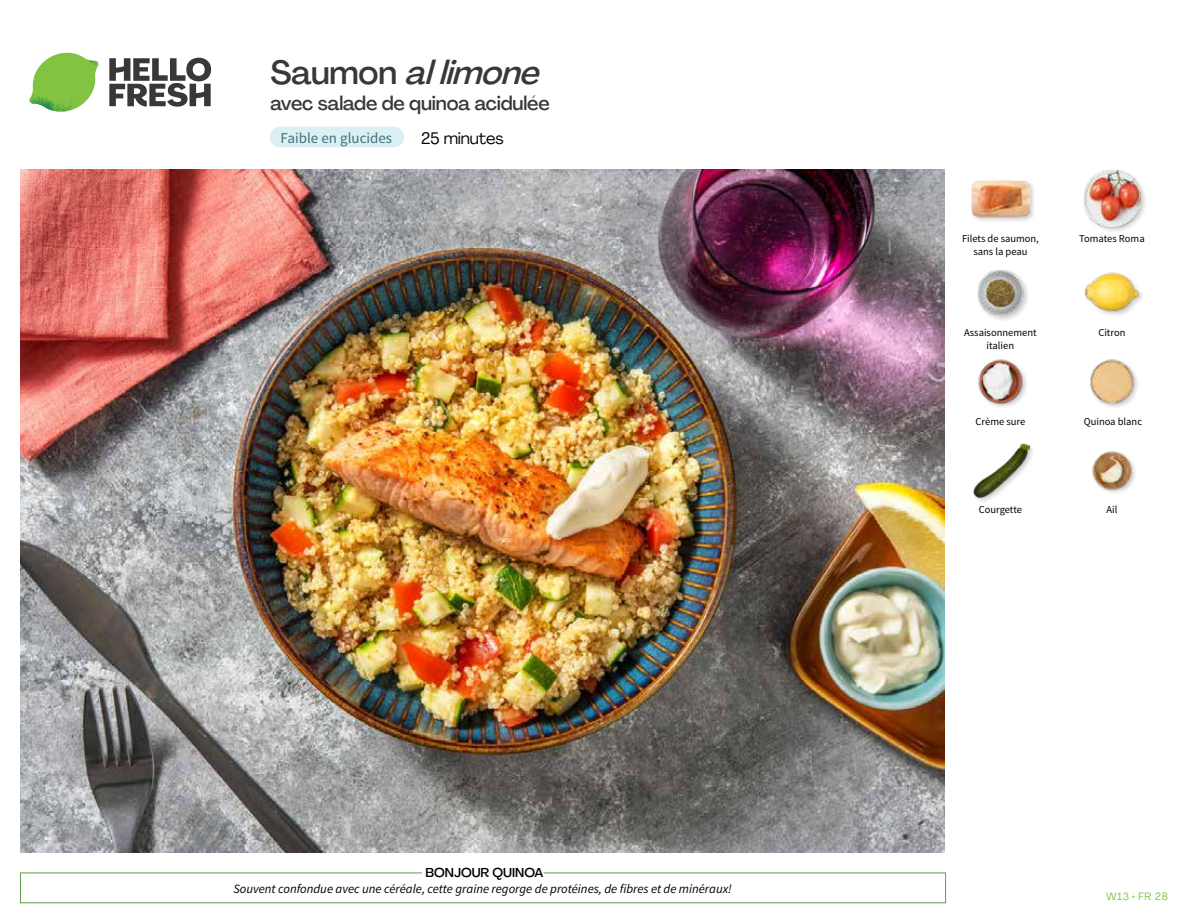
<style>
.page{position:relative;width:1188px;height:918px;background:#fff}
.page>*{position:absolute;margin:0;border:0;box-sizing:border-box;transform-origin:0 0}
.t1{font:italic 500 33px "Agrandir";color:#383839}
.t2{font:500 19.5px "Agrandir";letter-spacing:-.01em;color:#383839}
.t3{font:16.5px "Agrandir";letter-spacing:-.01em;color:#000}
.t4{font:15px "Source Sans Pro";color:#43717b}
.t5{font:italic 12.75px "Source Sans Pro";color:#000}
.t6{font:500 12.75px "Agrandir";color:#000}
.t7{font:10.5px/13.5px "Source Sans Pro";color:#000;text-align:center}
.t8{font:10.5px "Agrandir";letter-spacing:.05em;color:#82c341}
.s1{font-style:normal}
</style>
<div class="page">
<div style="left:270px;top:127px;width:134px;height:20px;background:#dbf0f2;border-radius:10px"></div>
<svg style="left:109px;top:57px;width:102px;height:50px"></svg>
<svg style="left:34px;top:53px;width:62px;height:40px"></svg>
<img style="left:67px;top:53px;width:32px;height:26px">
<img style="left:33px;top:75px;width:59px;height:11px">
<img style="left:29px;top:79px;width:61px;height:33px">
<img style="left:65px;top:86px;width:27px;height:25px">
<div style="left:20px;top:873px;width:926px;height:30px;border:1px solid #609f43"></div>
<div style="left:422px;top:865px;width:121px;height:15px;background:#fff"></div>
<img style="left:21px;top:170px;width:924px;height:682px">
<img style="left:1092px;top:451px;width:43px;height:42px">
<div style="left:973px;top:443px;width:63px;height:62px;background:#000;opacity:.2"></div>
<img style="left:973px;top:443px;width:56px;height:56px">
<img style="left:1090px;top:359px;width:48px;height:48px">
<img style="left:978px;top:359px;width:49px;height:48px">
<img style="left:1084px;top:272px;width:57px;height:43px">
<div style="left:977px;top:269px;width:53px;height:54px;background:#000;opacity:.2"></div>
<img style="left:977px;top:270px;width:46px;height:46px">
<div style="left:1082px;top:169px;width:65px;height:65px;background:#000;opacity:.2"></div>
<img style="left:1083px;top:170px;width:58px;height:57px">
<div style="left:971px;top:179px;width:65px;height:45px;background:#000;opacity:.2"></div>
<img style="left:972px;top:179px;width:57px;height:45px">
<h1 class="t1" style="left:271px;top:52px;width:280px"><span class="s1">S a u m o n</span> allimone</h1>
<h2 class="t2" style="left:271px;top:91px;width:281px">avec salade de quinoa acidulée</h2>
<h3 class="t4" style="left:281px;top:128px;width:113px">Faible en glucides</h3>
<h3 class="t3" style="left:421px;top:128px;width:84px">25 minutes</h3>
<p class="t6" style="left:426px;top:864px;width:119px">BONJOUR QUINOA</p>
<p class="t5" style="left:233px;top:881px;width:500px">Souvent confondue avec une céréale, cette graine regorge de protéines, de fibres et de minéraux!</p>
<p class="t7" style="left:962px;top:232px;width:78px">Filets de saumon, sans la peau</p>
<p class="t7" style="left:1079px;top:232px;width:67px">Tomates Roma</p>
<p class="t7" style="left:964px;top:326px;width:74px">Assaisonnement</p>
<p class="t7" style="left:1098px;top:326px;width:29px">Citron</p>
<p class="t7" style="left:987px;top:339px;width:29px">italien</p>
<p class="t7" style="left:976px;top:414px;width:51px">Crème sure</p>
<p class="t7" style="left:1084px;top:414px;width:60px">Quinoa blanc</p>
<p class="t7" style="left:979px;top:503px;width:45px">Courgette</p>
<p class="t7" style="left:1106px;top:503px;width:12px">Ail</p>
<p class="t8" style="left:1106px;top:890px;width:63px">W13 • FR 28</p>
</div>
